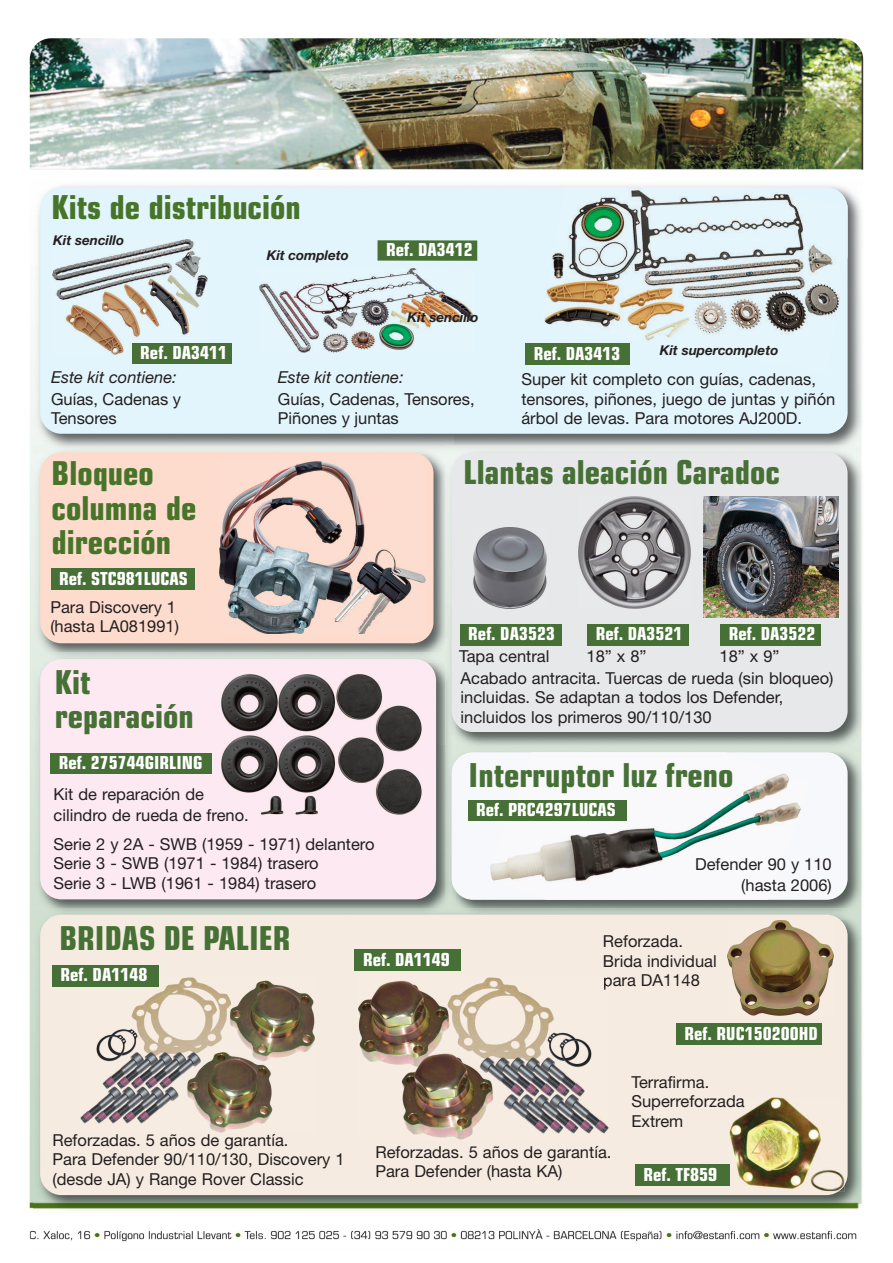
<style>
.page{position:relative;width:893px;height:1263px;background:#fff}
.page>*{position:absolute;margin:0;border:0;box-sizing:border-box;transform-origin:0 0}
.t1{font:700 condensed 33px/34.2px "Eurostile";color:#467035}
.t2{font:700 condensed 33px/34.2px "Eurostile";color:#48742a}
.t3{font:700 condensed 18px "Eurostile";color:#fff}
.t4{font:16.5px/19.5px "Helvetica Neue";color:#231f20}
.t5{font:italic 16.5px "Helvetica Neue";color:#231f20}
.t6{font:italic 700 13.5px "Helvetica Neue";color:#231f20}
</style>
<div class="page">
<img style="left:30px;top:38px;width:833px;height:1225px;border-radius:21px">
<img style="left:455px;top:751px;width:408px;height:157px">
<div style="left:452px;top:752px;width:396px;height:148px;background:#f7f8fb;border-radius:21px"></div>
<img style="left:486px;top:752px;width:324px;height:148px">
<div style="left:468px;top:801px;width:159px;height:20px;background:#467035"></div>
<img style="left:34px;top:663px;width:411px;height:245px">
<img style="left:445px;top:751px;width:10px;height:157px">
<img style="left:452px;top:762px;width:3px;height:128px">
<div style="left:40px;top:659px;width:396px;height:240px;background:#fce9f1;border-radius:21px"></div>
<img style="left:221px;top:675px;width:200px;height:139px">
<div style="left:50px;top:754px;width:162px;height:20px;background:#467035"></div>
<img style="left:33px;top:453px;width:412px;height:210px">
<img style="left:49px;top:659px;width:378px;height:4px">
<div style="left:40px;top:452px;width:393px;height:191px;background:#fddcce;border-radius:21px"></div>
<img style="left:220px;top:461px;width:205px;height:173px">
<div style="left:51px;top:568px;width:143px;height:22px;background:#467035"></div>
<img style="left:33px;top:180px;width:830px;height:265px">
<img style="left:33px;top:445px;width:412px;height:8px">
<img style="left:55px;top:452px;width:364px;height:1px">
<div style="left:40px;top:187px;width:808px;height:247px;background:#e2f4fc;border-radius:21px"></div>
<img style="left:544px;top:187px;width:304px;height:186px">
<div style="left:525px;top:343px;width:105px;height:22px;background:#467035"></div>
<img style="left:52px;top:240px;width:156px;height:115px">
<img style="left:33px;top:908px;width:830px;height:306px">
<img style="left:455px;top:908px;width:408px;height:11px">
<svg style="left:445px;top:908px;width:10px;height:7px"></svg>
<div style="left:40px;top:915px;width:808px;height:280px;background:#f5ebe0;border-radius:21px"></div>
<img style="left:729px;top:1097px;width:115px;height:94px">
<div style="left:635px;top:1164px;width:94px;height:22px;background:#467035"></div>
<div style="left:676px;top:1023px;width:146px;height:22px;background:#467035"></div>
<img style="left:727px;top:920px;width:106px;height:95px">
<img style="left:453px;top:445px;width:410px;height:300px">
<div style="left:455px;top:745px;width:408px;height:6px;background:#d6e1d6"></div>
<img style="left:445px;top:663px;width:10px;height:82px">
<svg style="left:445px;top:745px;width:10px;height:6px"></svg>
<img style="left:445px;top:453px;width:8px;height:199px">
<svg style="left:445px;top:652px;width:7px;height:11px"></svg>
<svg style="left:445px;top:445px;width:8px;height:8px"></svg>
<div style="left:452px;top:452px;width:396px;height:280px;background:#e7e8e9;border-radius:21px"></div>
<img style="left:704px;top:497px;width:134px;height:120px">
<div style="left:720px;top:624px;width:101px;height:21px;background:#467035"></div>
<img style="left:578px;top:497px;width:112px;height:112px">
<div style="left:587px;top:624px;width:102px;height:21px;background:#467035"></div>
<img style="left:474px;top:527px;width:72px;height:81px">
<div style="left:460px;top:624px;width:101px;height:21px;background:#467035"></div>
<div style="left:132px;top:343px;width:100px;height:20px;background:#467035"></div>
<img style="left:259px;top:269px;width:214px;height:83px">
<div style="left:377px;top:240px;width:100px;height:21px;background:#467035"></div>
<img style="left:81px;top:977px;width:234px;height:155px">
<div style="left:52px;top:965px;width:106px;height:21px;background:#467035"></div>
<img style="left:358px;top:977px;width:250px;height:163px">
<svg style="left:604px;top:977px;width:4px;height:12px"></svg>
<div style="left:355px;top:949px;width:106px;height:22px;background:#467035"></div>
<h1 class="t2" style="left:52px;top:194px;width:251px">Kits de distribución</h1>
<p class="t6" style="left:53px;top:235px;width:72px">Kit sencillo</p>
<p class="t3" style="left:140px;top:346px;width:88px">Ref. DA3411</p>
<p class="t6" style="left:267px;top:250px;width:84px">Kit completo</p>
<p class="t3" style="left:386px;top:243px;width:88px">Ref. DA3412</p>
<p class="t6" style="left:407px;top:312px;width:72px">Kit sencillo</p>
<p class="t5" style="left:51px;top:371px;width:127px">Este kit contiene:</p>
<p class="t4" style="left:51px;top:391px;width:132px">Guías, Cadenas y<br>Tensores</p>
<p class="t5" style="left:278px;top:371px;width:127px">Este kit contiene:</p>
<p class="t4" style="left:278px;top:391px;width:198px">Guías, Cadenas, Tensores,<br>Piñones y juntas</p>
<p class="t3" style="left:534px;top:347px;width:88px">Ref. DA3413</p>
<p class="t6" style="left:660px;top:345px;width:120px">Kit supercompleto</p>
<p class="t4" style="left:521px;top:371px;width:315px">Super kit completo con guías, cadenas, tensores, piñones, juego de juntas y piñón árbol de levas. Para motores AJ200D.</p>
<h1 class="t2" style="left:52px;top:459px;width:146px">Bloqueo columna de dirección</h1>
<p class="t3" style="left:59px;top:572px;width:130px">Ref. STC981LUCAS</p>
<p class="t4" style="left:50px;top:598px;width:130px">Para Discovery 1 (hasta LA081991)</p>
<h1 class="t1" style="left:55px;top:668px;width:140px">Kit reparación</h1>
<p class="t3" style="left:59px;top:756px;width:145px">Ref. 275744GIRLING</p>
<p class="t4" style="left:54px;top:785px;width:197px;line-height:21px">Kit de reparación de cilindro de rueda de freno.</p>
<p class="t4" style="left:54px;top:835px;width:322px">Serie 2 y 2A - SWB (1959 - 1971) delantero<br>Serie 3 - SWB (1971 - 1984) trasero<br>Serie 3 - LWB (1961 - 1984) trasero</p>
<h1 class="t1" style="left:463px;top:458px;width:318px">Llantas aleación Caradoc</h1>
<p class="t3" style="left:468px;top:627px;width:88px">Ref. DA3523</p>
<p class="t4" style="left:459px;top:648px;width:92px">Tapa central</p>
<p class="t3" style="left:596px;top:627px;width:88px">Ref. DA3521</p>
<p class="t4" style="left:587px;top:648px;width:62px">18” x 8”</p>
<p class="t3" style="left:729px;top:627px;width:88px">Ref. DA3522</p>
<p class="t4" style="left:719px;top:648px;width:62px">18” x 9”</p>
<p class="t4" style="left:461px;top:670px;width:374px">Acabado antracita. Tuercas de rueda (sin bloqueo) incluidas. Se adaptan a todos los Defender, incluidos los primeros 90/110/130</p>
<h1 class="t1" style="left:469px;top:761px;width:266px">Interruptor luz freno</h1>
<p class="t3" style="left:476px;top:803px;width:141px">Ref. PRC4297LUCAS</p>
<p class="t4" style="left:695px;top:855px;width:138px;line-height:21px;text-align:right">Defender 90 y 110 (hasta 2006)</p>
<h1 class="t1" style="left:60px;top:924px;width:233px">BRIDAS DE PALIER</h1>
<p class="t3" style="left:61px;top:968px;width:88px">Ref. DA1148</p>
<p class="t3" style="left:363px;top:952px;width:88px">Ref. DA1149</p>
<p class="t4" style="left:603px;top:933px;width:115px">Reforzada.<br>Brida individual para DA1148</p>
<p class="t3" style="left:685px;top:1027px;width:135px">Ref. RUC150200HD</p>
<p class="t4" style="left:631px;top:1074px;width:115px">Terrafirma.<br>Superreforzada<br>Extrem</p>
<p class="t4" style="left:52px;top:1132px;width:294px">Reforzadas. 5 años de garantía.<br>Para Defender 90/110/130, Discovery 1 (desde JA) y Range Rover Classic</p>
<p class="t4" style="left:375px;top:1143px;width:237px">Reforzadas. 5 años de garantía.<br>Para Defender (hasta KA)</p>
<p class="t3" style="left:643px;top:1168px;width:75px">Ref. TF859</p>
</div>
